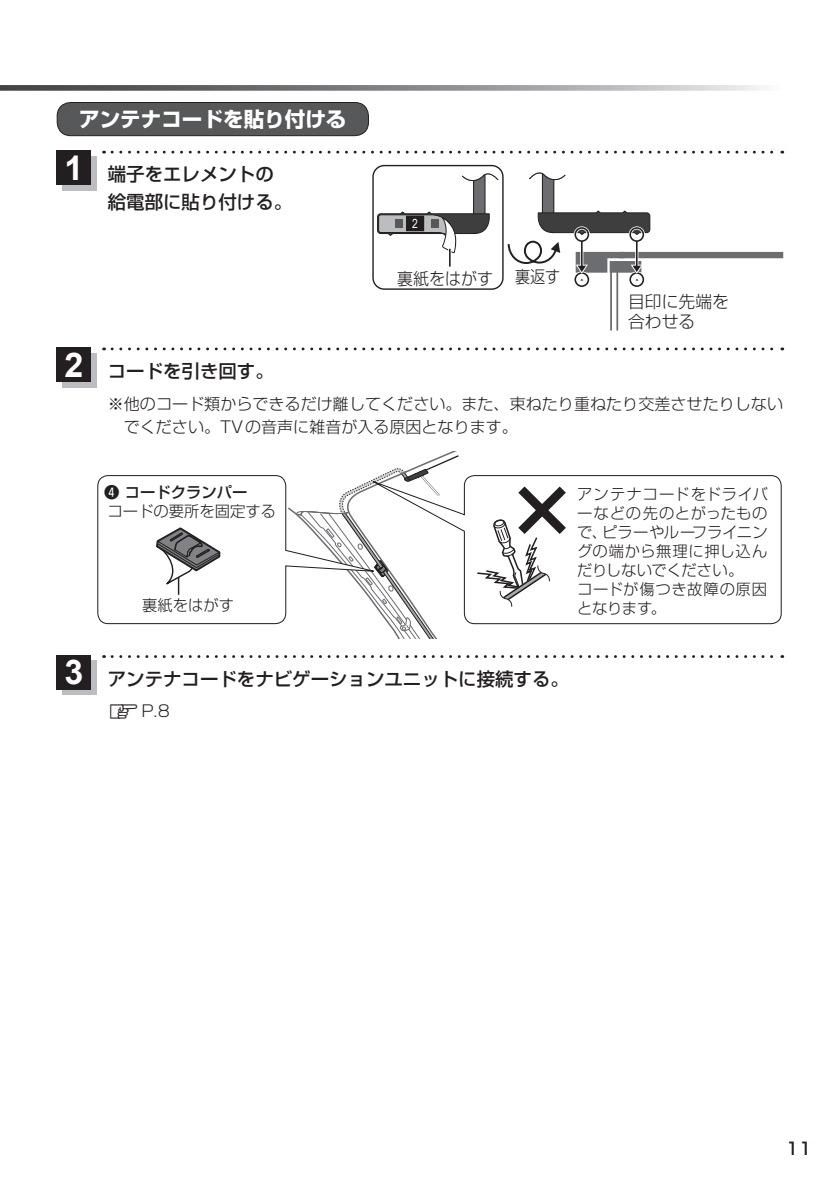
<style>
.page{position:relative;width:840px;height:1191px;background:#fff}
.page>*{position:absolute;margin:0;border:0;box-sizing:border-box;transform-origin:0 0}
.t1{font:700 34px "Arial";color:#fff}
.t2{font:700 20.6px "Shin Go Pro";color:#fff}
.t3{font:500 18.4px/28.4px "Shin Go Pro";color:#231f20}
.t4{font:500 17px "Shin Go Pro";color:#231f20}
.t5{font:300 16.8px/19.8px "Shin Go Pro";color:#231f20}
.t6{font:300 16.8px "Shin Go Pro";color:#231f20;scale:.95 1}
.t7{font:300 16.8px "Shin Go Pro";color:#231f20;scale:.9 1}
.t8{font:300 16px/22.6px "Shin Go Pro";letter-spacing:.005em;color:#231f20}
.t9{font:300 15.4px/19px "Shin Go Pro";letter-spacing:.03em;color:#231f20}
.t10{font:300 15.4px "Shin Go Pro";letter-spacing:.01em;color:#231f20}
.t11{font:500 15.4px "Shin Go Pro";color:#231f20}
.t12{font:12.6px "Arial Narrow";color:#fff}
.s1{font-family:"MC1";font-weight:400;font-size:14.2px}
</style>
<div class="page">
<svg style="left:0;top:85px;width:765px;height:6px;background:#8f9092"></svg>
<div style="left:57px;top:102px;width:311px;height:34px;background:#57585a;border-radius:14px"></div>
<div style="left:57px;top:102px;width:311px;height:34px;border:1px solid #231f20;border-radius:14px"></div>
<svg style="left:112px;top:151px;width:670px;height:2px"></svg>
<div style="left:62px;top:156px;width:34px;height:34px;background:#bcbdc0"></div>
<div style="left:57px;top:151px;width:34px;height:34px;background:#231f20"></div>
<svg style="left:112px;top:655px;width:670px;height:3px"></svg>
<div style="left:62px;top:660px;width:34px;height:35px;background:#bcbdc0"></div>
<div style="left:57px;top:655px;width:34px;height:34px;background:#231f20"></div>
<svg style="left:112px;top:347px;width:670px;height:3px"></svg>
<div style="left:62px;top:353px;width:34px;height:34px;background:#bcbdc0"></div>
<div style="left:57px;top:347px;width:34px;height:34px;background:#231f20"></div>
<svg style="left:97px;top:475px;width:191px;height:149px"></svg>
<svg style="left:155px;top:527px;width:65px;height:68px"></svg>
<svg style="left:288px;top:451px;width:277px;height:187px"></svg>
<svg style="left:360px;top:474px;width:421px;height:150px"></svg>
<div style="left:473px;top:171px;width:11px;height:54px;background:#6c6d70"></div>
<div style="left:473px;top:171px;width:12px;height:55px;border:1px solid #231f20"></div>
<svg style="left:462px;top:171px;width:36px;height:12px"></svg>
<div style="left:542px;top:171px;width:11px;height:53px;background:#6c6d70"></div>
<div style="left:541px;top:170px;width:13px;height:55px;border:1px solid #231f20"></div>
<svg style="left:529px;top:170px;width:37px;height:12px"></svg>
<hr style="left:609px;top:271px;width:2px;height:59px;background:#6c6d70">
<hr style="left:616px;top:271px;width:1px;height:59px;background:#6c6d70">
<div style="left:372px;top:165px;width:131px;height:125px;border:1px solid #231f20;border-radius:11px"></div>
<svg style="left:377px;top:211px;width:113px;height:56px"></svg>
<div style="left:573px;top:271px;width:16px;height:17px;border:3px solid #fff;border-radius:50%"></div>
<div style="left:574px;top:272px;width:14px;height:15px;border:2px solid #231f20;border-radius:50%"></div>
<div style="left:628px;top:271px;width:16px;height:17px;border:3px solid #fff;border-radius:50%"></div>
<div style="left:629px;top:272px;width:14px;height:15px;border:2px solid #231f20;border-radius:50%"></div>
<svg style="left:507px;top:210px;width:275px;height:71px"></svg>
<hr style="left:580px;top:241px;width:2px;height:27px;background:#231f20">
<hr style="left:635px;top:241px;width:2px;height:27px;background:#231f20">
<h2 class="t2" style="left:79px;top:103px;width:269px">アンテナコードを貼り付ける</h2>
<p class="t3" style="left:108px;top:158px;width:186px">端子をエレメントのⰪ給電部に貼り付ける。</p>
<h1 class="t1" style="left:64px;top:145px;width:20px">1</h1>
<p class="t12" style="left:412px;top:215px;width:7px">2</p>
<p class="t6" style="left:397px;top:264px;width:102px">裏紙をはがす</p>
<p class="t7" style="left:514px;top:263px;width:52px">裏返す</p>
<p class="t5" style="left:627px;top:290px;width:103px">目印に先端を合わせる</p>
<h1 class="t1" style="left:64px;top:342px;width:20px">2</h1>
<h1 class="t1" style="left:64px;top:650px;width:20px">3</h1>
<p class="t3" style="left:108px;top:354px;width:167px">コードを引き回す。</p>
<p class="t8" style="left:124px;top:390px;width:660px;text-indent:-16px">※他のコード類からできるだけ離してください。また、束ねたり重ねたり交差させたりしないでください。TVの音声に雑音が入る原因となります。</p>
<p class="t11" style="left:104px;top:479px;width:144px">❹ コードクランパー</p>
<p class="t9" style="left:577px;top:483px;width:192px">アンテナコードをドライバーなどの先のとがったもので、ピラーやルーフライニングの端から無理に押し込んだりしないでください。<br>コードが傷つき故障の原因となります。</p>
<p class="t10" style="left:107px;top:498px;width:170px">コードの要所を固定する</p>
<p class="t10" style="left:142px;top:593px;width:93px">裏紙をはがす</p>
<p class="t3" style="left:108px;top:662px;width:462px">アンテナコードをナビゲーションユニットに接続する。</p>
<p class="t8" style="left:108px;top:698px;width:63px"><span class="s1">z</span>P.8</p>
<p class="t4" style="left:785px;top:1134px;width:27px">11</p>
</div>
